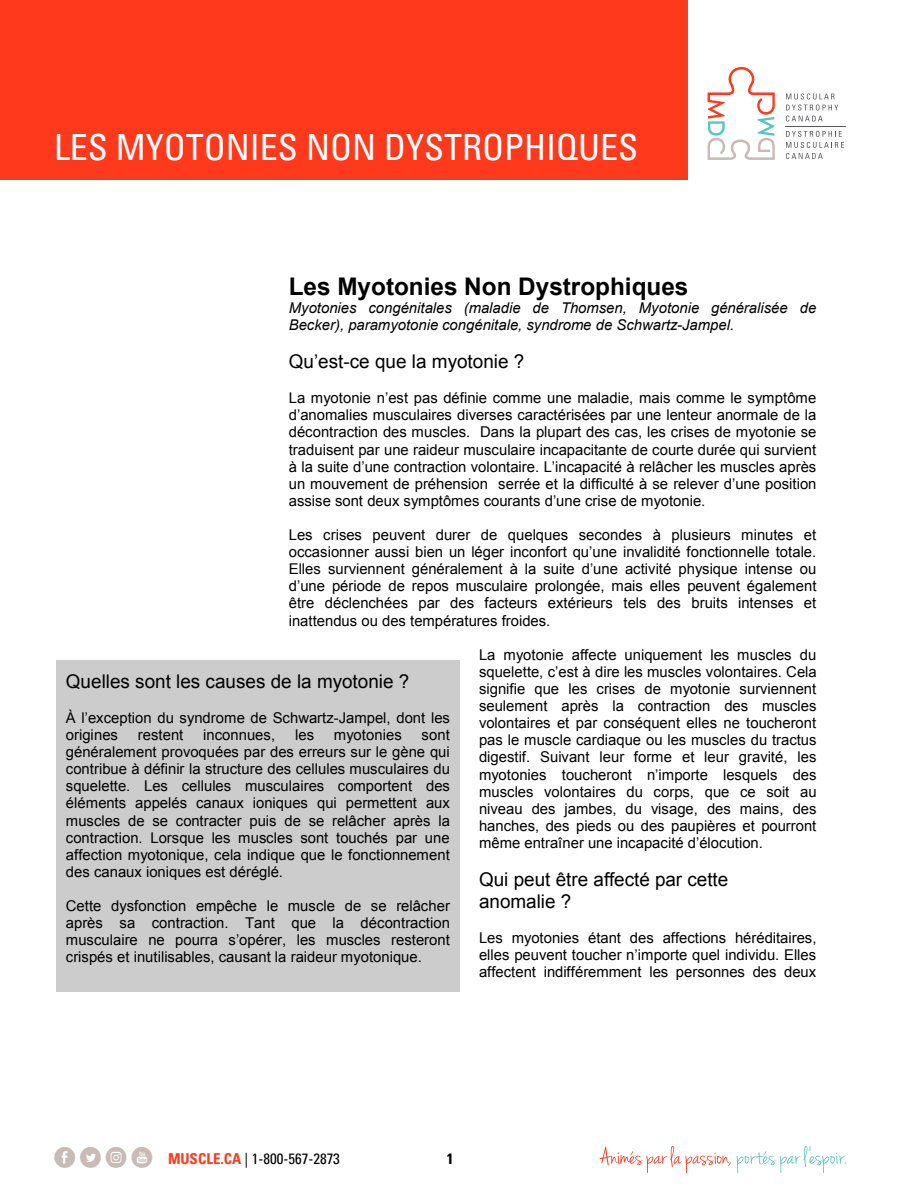
<style>
.page{position:relative;width:900px;height:1200px;background:#fff}
.page>*{position:absolute;margin:0;border:0;box-sizing:border-box;transform-origin:0 0}
.t1{font:condensed 36px "Univers";color:#fff}
.t2{font:700 24.3px "Arial";color:#000}
.t3{font:20.55px "Social Media Circled";color:#c8bbb6}
.t4{font:18.9px/21.8px "Arial";color:#000}
.t5{font:condensed 15px "Univers";color:#000}
.t6{font:700 condensed 15px "Univers";color:#000}
.t7{font:14.85px/17.1px "Arial";color:#000;text-align:justify}
.t8{font:italic 14.85px/17.1px "Arial";color:#000}
.s1{font-weight:700;color:#ff3a1c}
</style>
<div class="page">
<svg style="left:600px;top:1146px;width:246px;height:27px"></svg>
<div style="left:0;top:0;width:687px;height:179px;background:#ff3a1c"></div>
<svg style="left:708px;top:67px;width:67px;height:93px"></svg>
<svg style="left:785px;top:93px;width:61px;height:66px"></svg>
<div style="left:56px;top:661px;width:404px;height:331px;background:#ccc"></div>
<p class="t1" style="left:54px;top:124px;width:586px">LES MYOTONIES NON DYSTROPHIQUES</p>
<p class="t2" style="left:289px;top:270px;width:401px">Les Myotonies Non Dystrophiques</p>
<p class="t8" style="left:289px;top:300px;width:529px">Myotonies congénitales (maladie de Thomsen, Myotonie généralisée de<br>Becker), paramyotonie congénitale, syndrome de Schwartz-Jampel.</p>
<p class="t4" style="left:289px;top:351px;width:237px">Qu’est-ce que la myotonie ?</p>
<p class="t7" style="left:289px;top:390px;width:529px">La myotonie n’est pas définie comme une maladie, mais comme le symptôme d’anomalies musculaires diverses caractérisées par une lenteur anormale de la décontraction des muscles. Dans la plupart des cas, les crises de myotonie se traduisent par une raideur musculaire incapacitante de courte durée qui survient à la suite d’une contraction volontaire. L’incapacité à relâcher les muscles après un mouvement de préhension serrée et la difficulté à se relever d’une position assise sont deux symptômes courants d’une crise de myotonie.</p>
<p class="t7" style="left:289px;top:527px;width:529px">Les crises peuvent durer de quelques secondes à plusieurs minutes et occasionner aussi bien un léger inconfort qu’une invalidité fonctionnelle totale.<br>Elles surviennent généralement à la suite d’une activité physique intense ou d’une période de repos musculaire prolongée, mais elles peuvent également être déclenchées par des facteurs extérieurs tels des bruits intenses et inattendus ou des températures froides.</p>
<p class="t7" style="left:479px;top:646px;width:339px">La myotonie affecte uniquement les muscles du squelette, c’est à dire les muscles volontaires. Cela signifie que les crises de myotonie surviennent seulement après la contraction des muscles volontaires et par conséquent elles ne toucheront pas le muscle cardiaque ou les muscles du tractus digestif. Suivant leur forme et leur gravité, les myotonies toucheront n’importe lesquels des muscles volontaires du corps, que ce soit au niveau des jambes, du visage, des mains, des hanches, des pieds ou des paupières et pourront même entraîner une incapacité d’élocution.</p>
<p class="t4" style="left:479px;top:869px;width:251px">Qui peut être affecté par cette anomalie ?</p>
<p class="t7" style="left:479px;top:929px;width:339px">Les myotonies étant des affections héréditaires, elles peuvent toucher n’importe quel individu. Elles affectent indifféremment les personnes des deux</p>
<p class="t4" style="left:66px;top:671px;width:345px">Quelles sont les causes de la myotonie ?</p>
<p class="t7" style="left:66px;top:709px;width:386px">À l’exception du syndrome de Schwartz-Jampel, dont les origines</p>
<p class="t7" style="left:138px;top:726px;width:47px">restent</p>
<p class="t7" style="left:203px;top:726px;width:73px">inconnues,</p>
<p class="t7" style="left:295px;top:726px;width:21px">les</p>
<p class="t7" style="left:334px;top:726px;width:69px">myotonies</p>
<p class="t7" style="left:66px;top:726px;width:386px;text-indent:356px">sont généralement provoquées par des erreurs sur le gène qui contribue à définir la structure des cellules musculaires du squelette. Les cellules musculaires comportent des éléments appelés canaux ioniques qui permettent aux muscles de se contracter puis de se relâcher après la contraction. Lorsque les muscles sont touchés par une affection myotonique, cela indique que le fonctionnement des canaux ioniques est déréglé.</p>
<p class="t7" style="left:66px;top:897px;width:386px">Cette dysfonction empêche le muscle de se relâcher après sa contraction. Tant que la décontraction musculaire ne pourra s’opérer, les muscles resteront crispés et inutilisables, causant la raideur myotonique.</p>
<p class="t3" style="left:54px;top:1147px;width:101px">EDQP</p>
<p class="t5" style="left:168px;top:1149px;width:173px"><span class="s1">MUSCLE.CA</span> | 1-800-567-2873</p>
<p class="t6" style="left:447px;top:1149px;width:8px">1</p>
</div>
